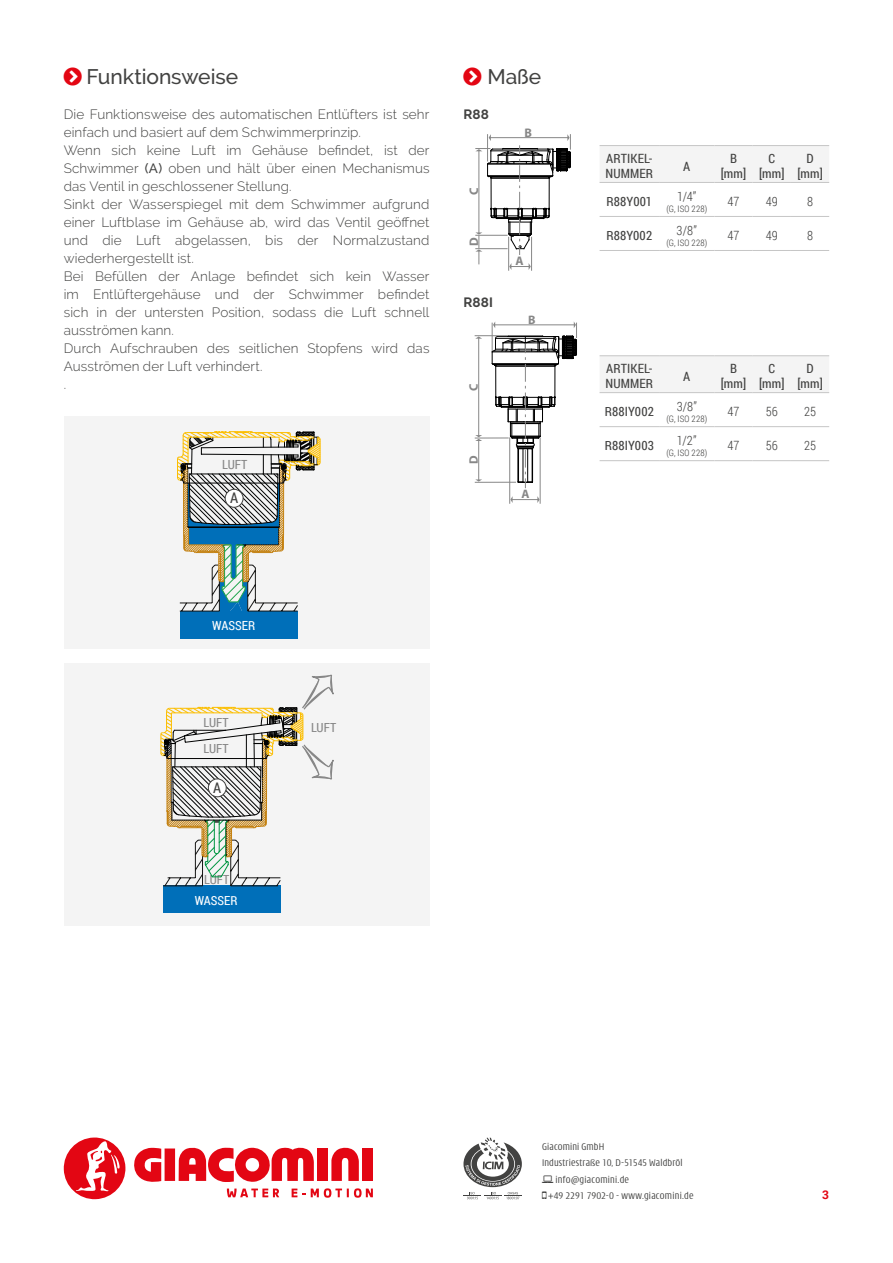
<style>
.page{position:relative;width:893px;height:1263px;background:#fff}
.page>*{position:absolute;margin:0;border:0;box-sizing:border-box;transform-origin:0 0}
.t1{font:500 21px "Raleway";letter-spacing:-.005em;color:#424241}
.t2{font:14.7px "Roboto Condensed";color:#424241}
.t3{font:14.55px "Roboto Condensed";color:#424241}
.t4{font:300 13.5px/18px "Raleway";letter-spacing:.01em;color:#424241}
.t5{font:700 13.5px "Raleway";letter-spacing:.01em;color:#424241}
.t6{font:12.75px/15px "Roboto Condensed";letter-spacing:.01em;color:#424241;text-align:center}
.t7{font:300 12.75px "Roboto Condensed";letter-spacing:-.005em;color:#424241}
.t8{font:12.6px "Roboto Condensed";color:#fff}
.t9{font:12.6px "Roboto Condensed";color:#878787}
.t10{font:12.45px "Roboto Condensed";color:#878787}
.t11{font:12.45px "Roboto Condensed";color:#fff}
.t12{font:700 12.45px "Myriad Pro";color:#878787}
.t13{font:700 12.3px "Myriad Pro";color:#878787}
.t14{font:700 12px "Roboto";color:#e30613}
.t15{font:300 condensed 10.5px "Modena";letter-spacing:.015em;color:#424241}
.t16{font:300 9px "Roboto Condensed";letter-spacing:.025em;color:#424241}
.s1{font-weight:500}
</style>
<div class="page">
<svg style="left:134px;top:1148px;width:27px;height:34px"></svg>
<div style="left:165px;top:1148px;width:10px;height:33px;background:#e30613"></div>
<div style="left:317px;top:1148px;width:11px;height:33px;background:#e30613"></div>
<svg style="left:331px;top:1147px;width:28px;height:34px"></svg>
<div style="left:362px;top:1148px;width:11px;height:33px;background:#e30613"></div>
<svg style="left:179px;top:1147px;width:135px;height:35px"></svg>
<svg style="left:292px;top:1188px;width:13px;height:9px"></svg>
<svg style="left:311px;top:1188px;width:62px;height:10px"></svg>
<svg style="left:227px;top:1188px;width:52px;height:9px"></svg>
<svg style="left:64px;top:1137px;width:62px;height:62px"></svg>
<svg style="left:463px;top:1137px;width:59px;height:62px"></svg>
<div style="left:64px;top:416px;width:365px;height:232px;background:#f4f4f4"></div>
<div style="left:180px;top:611px;width:118px;height:27px;background:#006fb9"></div>
<svg style="left:177px;top:431px;width:144px;height:181px"></svg>
<div style="left:225px;top:489px;width:18px;height:18px;background:#fff;border-radius:50%"></div>
<div style="left:225px;top:489px;width:18px;height:19px;border:1px solid #424241;border-radius:50%"></div>
<div style="left:64px;top:663px;width:365px;height:262px;background:#f4f4f4"></div>
<div style="left:163px;top:886px;width:117px;height:27px;background:#006fb9"></div>
<svg style="left:160px;top:674px;width:174px;height:212px"></svg>
<div style="left:208px;top:779px;width:18px;height:18px;background:#fff;border-radius:50%"></div>
<div style="left:208px;top:778px;width:19px;height:19px;border:1px solid #424241;border-radius:50%"></div>
<svg style="left:475px;top:134px;width:96px;height:136px"></svg>
<div style="left:600px;top:146px;width:229px;height:36px;background:#f4f4f4"></div>
<hr style="left:600px;top:145px;width:59px;height:1px;background:#c6c6c6">
<hr style="left:659px;top:145px;width:55px;height:1px;background:#c6c6c6">
<hr style="left:714px;top:145px;width:39px;height:1px;background:#c6c6c6">
<hr style="left:753px;top:145px;width:38px;height:1px;background:#c6c6c6">
<hr style="left:791px;top:145px;width:38px;height:1px;background:#c6c6c6">
<hr style="left:600px;top:182px;width:59px;height:1px;background:#c6c6c6">
<hr style="left:659px;top:182px;width:55px;height:1px;background:#c6c6c6">
<hr style="left:714px;top:182px;width:39px;height:1px;background:#c6c6c6">
<hr style="left:753px;top:182px;width:38px;height:1px;background:#c6c6c6">
<hr style="left:791px;top:182px;width:38px;height:1px;background:#c6c6c6">
<hr style="left:600px;top:216px;width:59px;height:1px;background:#c6c6c6">
<hr style="left:659px;top:216px;width:55px;height:1px;background:#c6c6c6">
<hr style="left:714px;top:216px;width:39px;height:1px;background:#c6c6c6">
<hr style="left:753px;top:216px;width:38px;height:1px;background:#c6c6c6">
<hr style="left:791px;top:216px;width:38px;height:1px;background:#c6c6c6">
<hr style="left:600px;top:250px;width:59px;height:1px;background:#c6c6c6">
<hr style="left:659px;top:250px;width:55px;height:1px;background:#c6c6c6">
<hr style="left:714px;top:250px;width:39px;height:1px;background:#c6c6c6">
<hr style="left:753px;top:250px;width:38px;height:1px;background:#c6c6c6">
<hr style="left:791px;top:250px;width:38px;height:1px;background:#c6c6c6">
<hr style="left:475px;top:438px;width:33px;height:1px;background:#878787">
<svg style="left:510px;top:496px;width:30px;height:7px"></svg>
<hr style="left:509px;top:438px;width:1px;height:65px;background:#878787">
<hr style="left:540px;top:438px;width:1px;height:65px;background:#878787">
<hr style="left:478px;top:338px;width:1px;height:98px;background:#878787">
<svg style="left:475px;top:336px;width:7px;height:3px"></svg>
<hr style="left:475px;top:335px;width:32px;height:1px;background:#878787">
<hr style="left:475px;top:482px;width:40px;height:1px;background:#878787">
<hr style="left:478px;top:440px;width:1px;height:40px;background:#878787">
<svg style="left:475px;top:479px;width:7px;height:3px"></svg>
<svg style="left:475px;top:435px;width:7px;height:6px"></svg>
<svg style="left:491px;top:321px;width:86px;height:167px"></svg>
<div style="left:600px;top:356px;width:229px;height:36px;background:#f4f4f4"></div>
<hr style="left:600px;top:355px;width:59px;height:1px;background:#c6c6c6">
<hr style="left:659px;top:355px;width:55px;height:1px;background:#c6c6c6">
<hr style="left:714px;top:355px;width:39px;height:1px;background:#c6c6c6">
<hr style="left:753px;top:355px;width:38px;height:1px;background:#c6c6c6">
<hr style="left:791px;top:355px;width:38px;height:1px;background:#c6c6c6">
<hr style="left:600px;top:392px;width:59px;height:1px;background:#c6c6c6">
<hr style="left:659px;top:392px;width:55px;height:1px;background:#c6c6c6">
<hr style="left:714px;top:392px;width:39px;height:1px;background:#c6c6c6">
<hr style="left:753px;top:392px;width:38px;height:1px;background:#c6c6c6">
<hr style="left:791px;top:392px;width:38px;height:1px;background:#c6c6c6">
<hr style="left:600px;top:426px;width:59px;height:1px;background:#c6c6c6">
<hr style="left:659px;top:426px;width:55px;height:1px;background:#c6c6c6">
<hr style="left:714px;top:426px;width:39px;height:1px;background:#c6c6c6">
<hr style="left:753px;top:426px;width:38px;height:1px;background:#c6c6c6">
<hr style="left:791px;top:426px;width:38px;height:1px;background:#c6c6c6">
<hr style="left:600px;top:460px;width:59px;height:1px;background:#c6c6c6">
<hr style="left:659px;top:460px;width:55px;height:1px;background:#c6c6c6">
<hr style="left:714px;top:460px;width:39px;height:1px;background:#c6c6c6">
<hr style="left:753px;top:460px;width:38px;height:1px;background:#c6c6c6">
<hr style="left:791px;top:460px;width:38px;height:1px;background:#c6c6c6">
<h1 class="t1" style="left:87px;top:64px;width:153px">Funktionsweise</h1>
<p class="t4" style="left:64px;top:105px;width:367px">Die Funktionsweise des automatischen Entlüfters ist sehr einfach und basiert auf dem Schwimmerprinzip.<br>Wenn sich keine Luft im Gehäuse befindet, ist der Schwimmer <span class="s1">(A)</span> oben und hält über einen Mechanismus das Ventil in geschlossener Stellung.<br>Sinkt der Wasserspiegel mit dem Schwimmer aufgrund einer Luftblase im Gehäuse ab, wird das Ventil geöffnet und die Luft abgelassen, bis der Normalzustand wiederhergestellt ist.<br>Bei Befüllen der Anlage befindet sich kein Wasser im Entlüftergehäuse und der Schwimmer befindet sich in der untersten Position, sodass die Luft schnell ausströmen kann.<br>Durch Aufschrauben des seitlichen Stopfens wird das Ausströmen der Luft verhindert.<br>.</p>
<h1 class="t1" style="left:487px;top:64px;width:55px">Maße</h1>
<p class="t5" style="left:463px;top:107px;width:27px">R88</p>
<p class="t12" style="left:466px;top:195px;width:9px;rotate:-90deg">C</p>
<p class="t12" style="left:466px;top:246px;width:10px;rotate:-90deg">D</p>
<p class="t5" style="left:463px;top:295px;width:31px">R88I</p>
<p class="t12" style="left:524px;top:125px;width:9px">B</p>
<p class="t12" style="left:515px;top:253px;width:10px">A</p>
<p class="t13" style="left:528px;top:312px;width:9px">B</p>
<p class="t13" style="left:466px;top:390px;width:9px;rotate:-90deg">C</p>
<p class="t9" style="left:222px;top:456px;width:27px">LUFT</p>
<p class="t13" style="left:466px;top:464px;width:10px;rotate:-90deg">D</p>
<p class="t2" style="left:230px;top:488px;width:10px">A</p>
<p class="t13" style="left:521px;top:486px;width:10px">A</p>
<p class="t8" style="left:212px;top:617px;width:44px">WASSER</p>
<p class="t10" style="left:204px;top:714px;width:27px">LUFT</p>
<p class="t10" style="left:204px;top:739px;width:27px">LUFT</p>
<p class="t3" style="left:213px;top:778px;width:10px">A</p>
<p class="t10" style="left:204px;top:871px;width:27px">LUFT</p>
<p class="t11" style="left:195px;top:892px;width:44px">WASSER</p>
<p class="t10" style="left:311px;top:718px;width:27px">LUFT</p>
<p class="t6" style="left:606px;top:151px;width:49px;text-align:left">ARTIKEL-<br>NUMMER</p>
<p class="t6" style="left:683px;top:158px;width:9px">A</p>
<p class="t6" style="left:721px;top:151px;width:27px">B [mm]</p>
<p class="t6" style="left:759px;top:151px;width:27px">C [mm]</p>
<p class="t6" style="left:797px;top:151px;width:27px">D [mm]</p>
<p class="t6" style="left:607px;top:194px;width:47px">R88Y001</p>
<p class="t7" style="left:677px;top:187px;width:20px">1/4”</p>
<p class="t16" style="left:666px;top:202px;width:42px">(G, ISO 228)</p>
<p class="t7" style="left:727px;top:193px;width:13px">47</p>
<p class="t7" style="left:766px;top:193px;width:13px">49</p>
<p class="t7" style="left:807px;top:193px;width:8px">8</p>
<p class="t6" style="left:606px;top:228px;width:47px">R88Y002</p>
<p class="t7" style="left:677px;top:221px;width:22px">3/8”</p>
<p class="t16" style="left:666px;top:236px;width:42px">(G, ISO 228)</p>
<p class="t7" style="left:727px;top:227px;width:13px">47</p>
<p class="t7" style="left:766px;top:227px;width:13px">49</p>
<p class="t7" style="left:807px;top:227px;width:8px">8</p>
<p class="t6" style="left:606px;top:361px;width:49px;text-align:left">ARTIKEL-<br>NUMMER</p>
<p class="t6" style="left:683px;top:368px;width:9px">A</p>
<p class="t6" style="left:721px;top:361px;width:27px">B [mm]</p>
<p class="t6" style="left:759px;top:361px;width:27px">C [mm]</p>
<p class="t6" style="left:797px;top:361px;width:27px">D [mm]</p>
<p class="t6" style="left:605px;top:404px;width:51px">R88IY002</p>
<p class="t7" style="left:677px;top:397px;width:22px">3/8”</p>
<p class="t16" style="left:666px;top:412px;width:42px">(G, ISO 228)</p>
<p class="t7" style="left:727px;top:403px;width:13px">47</p>
<p class="t7" style="left:766px;top:403px;width:14px">56</p>
<p class="t7" style="left:804px;top:403px;width:13px">25</p>
<p class="t6" style="left:605px;top:438px;width:51px">R88IY003</p>
<p class="t7" style="left:677px;top:432px;width:21px">1/2”</p>
<p class="t16" style="left:666px;top:446px;width:42px">(G, ISO 228)</p>
<p class="t7" style="left:727px;top:437px;width:13px">47</p>
<p class="t7" style="left:766px;top:437px;width:14px">56</p>
<p class="t7" style="left:804px;top:437px;width:13px">25</p>
<p class="t15" style="left:542px;top:1141px;width:64px">Giacomini GmbH</p>
<p class="t15" style="left:542px;top:1158px;width:142px">Industriestraße 10, D-51545 Waldbröl</p>
<p class="t15" style="left:556px;top:1174px;width:75px">info@giacomini.de</p>
<p class="t15" style="left:549px;top:1191px;width:147px">+49 2291 7902-0 - www.giacomini.de</p>
<p class="t14" style="left:822px;top:1186px;width:8px">3</p>
</div>
